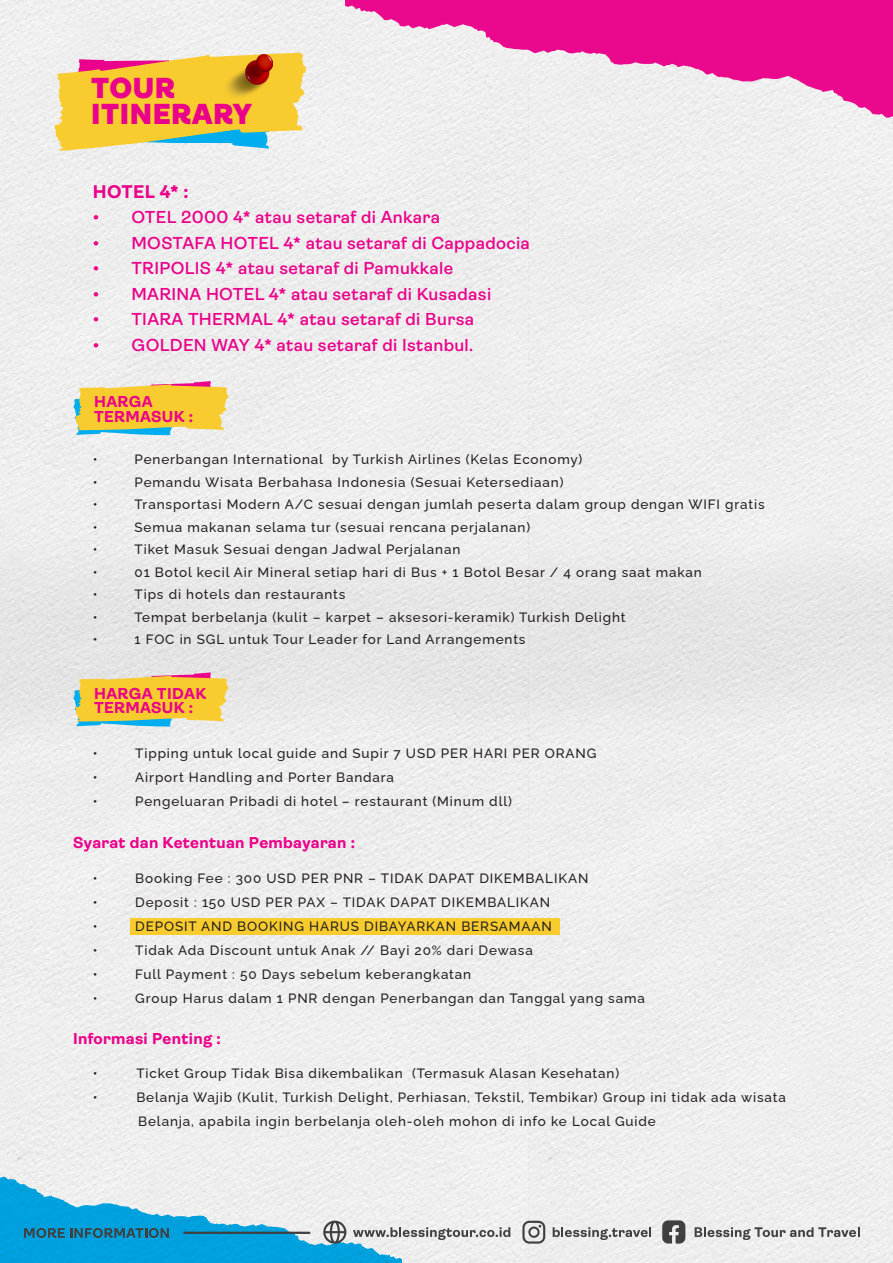
<style>
.page{position:relative;width:893px;height:1263px;background:#fff}
.page>*{position:absolute;margin:0;border:0;box-sizing:border-box;transform-origin:0 0}
.t1{font:900 28.95px/26.2px "Ambit";letter-spacing:.02em;color:#ea008a}
.t2{font:700 18.3px "Ambit";letter-spacing:.02em;color:#ea008a}
.t3{font:600 17.4px "Ambit";letter-spacing:.02em;color:#ea008a}
.t4{font:700 15.75px/14.4px "Ambit";letter-spacing:.02em;color:#ea008a}
.t5{font:100 13.5px/24px "Raleway";letter-spacing:.065em;color:#231f20}
</style>
<div class="page">
<img style="left:0;top:0;width:893px;height:1263px">
<svg style="left:662px;top:1220px;width:23px;height:23px"></svg>
<svg style="left:522px;top:1221px;width:23px;height:22px"></svg>
<svg style="left:553px;top:1227px;width:98px;height:13px"></svg>
<svg style="left:695px;top:1227px;width:165px;height:13px"></svg>
<svg style="left:0;top:1172px;width:510px;height:91px"></svg>
<hr style="left:183px;top:1232px;width:127px;height:2px;background:#404041">
<svg style="left:345px;top:0;width:548px;height:125px"></svg>
<svg style="left:54px;top:53px;width:253px;height:98px;background:#e9ca60"></svg>
<img style="left:221px;top:55px;width:52px;height:48px">
<svg style="left:73px;top:672px;width:156px;height:55px;background:#e4cb61"></svg>
<svg style="left:73px;top:381px;width:156px;height:54px;background:#e5cb60"></svg>
<div style="left:130px;top:918px;width:430px;height:16px;background:#f8cb2e"></div>
<h1 class="t1" style="left:91px;top:75px;width:162px">TOUR<br>ITINERARY</h1>
<h2 class="t2" style="left:93px;top:181px;width:97px">HOTEL 4* :</h2>
<p class="t3" style="left:93px;top:208px;width:349px">• OTEL 2000 4* atau setaraf di Ankara</p>
<p class="t3" style="left:93px;top:233px;width:438px">• MOSTAFA HOTEL 4* atau setaraf di Cappadocia</p>
<p class="t3" style="left:93px;top:259px;width:362px">• TRIPOLIS 4* atau setaraf di Pamukkale</p>
<p class="t3" style="left:93px;top:284px;width:400px">• MARINA HOTEL 4* atau setaraf di Kusadasi</p>
<p class="t3" style="left:93px;top:310px;width:383px">• TIARA THERMAL 4* atau setaraf di Bursa</p>
<p class="t3" style="left:93px;top:335px;width:382px">• GOLDEN WAY 4* atau setaraf di Istanbul.</p>
<p class="t4" style="left:94px;top:395px;width:101px">HARGA<br>TERMASUK :</p>
<p class="t5" style="left:93px;top:446px;width:6px">•</p>
<p class="t5" style="left:135px;top:446px;width:449px">Penerbangan International by Turkish Airlines (Kelas Economy)</p>
<p class="t5" style="left:93px;top:468px;width:6px">•</p>
<p class="t5" style="left:135px;top:468px;width:430px">Pemandu Wisata Berbahasa Indonesia (Sesuai Ketersediaan)</p>
<p class="t5" style="left:93px;top:491px;width:6px">•</p>
<p class="t5" style="left:135px;top:491px;width:632px">Transportasi Modern A/C sesuai dengan jumlah peserta dalam group dengan WIFI gratis</p>
<p class="t5" style="left:93px;top:513px;width:6px">•</p>
<p class="t5" style="left:135px;top:513px;width:397px">Semua makanan selama tur (sesuai rencana perjalanan)</p>
<p class="t5" style="left:93px;top:536px;width:6px">•</p>
<p class="t5" style="left:135px;top:536px;width:327px">Tiket Masuk Sesuai dengan Jadwal Perjalanan</p>
<p class="t5" style="left:93px;top:559px;width:6px">•</p>
<p class="t5" style="left:135px;top:559px;width:569px">01 Botol kecil Air Mineral setiap hari di Bus + 1 Botol Besar / 4 orang saat makan</p>
<p class="t5" style="left:93px;top:581px;width:6px">•</p>
<p class="t5" style="left:135px;top:581px;width:212px">Tips di hotels dan restaurants</p>
<p class="t5" style="left:93px;top:604px;width:6px">•</p>
<p class="t5" style="left:135px;top:604px;width:493px">Tempat berbelanja (kulit – karpet – aksesori-keramik) Turkish Delight</p>
<p class="t5" style="left:93px;top:626px;width:6px">•</p>
<p class="t5" style="left:135px;top:626px;width:392px">1 FOC in SGL untuk Tour Leader for Land Arrangements</p>
<p class="t4" style="left:94px;top:686px;width:114px">HARGA TIDAK<br>TERMASUK :</p>
<p class="t5" style="left:93px;top:739px;width:6px">•</p>
<p class="t5" style="left:135px;top:739px;width:463px">Tipping untuk local guide and Supir 7 USD PER HARI PER ORANG</p>
<p class="t5" style="left:93px;top:763px;width:6px">•</p>
<p class="t5" style="left:135px;top:763px;width:260px">Airport Handling and Porter Bandara</p>
<p class="t5" style="left:93px;top:787px;width:6px">•</p>
<p class="t5" style="left:135px;top:787px;width:378px">Pengeluaran Pribadi di hotel – restaurant (Minum dll)</p>
<p class="t4" style="left:73px;top:835px;width:283px">Syarat dan Ketentuan Pembayaran :</p>
<p class="t5" style="left:93px;top:865px;width:6px">•</p>
<p class="t5" style="left:135px;top:865px;width:455px">Booking Fee : 300 USD PER PNR – TIDAK DAPAT DIKEMBALIKAN</p>
<p class="t5" style="left:93px;top:889px;width:6px">•</p>
<p class="t5" style="left:135px;top:889px;width:417px">Deposit : 150 USD PER PAX – TIDAK DAPAT DIKEMBALIKAN</p>
<p class="t5" style="left:93px;top:913px;width:6px">•</p>
<p class="t5" style="left:135px;top:913px;width:418px">DEPOSIT AND BOOKING HARUS DIBAYARKAN BERSAMAAN</p>
<p class="t5" style="left:93px;top:937px;width:6px">•</p>
<p class="t5" style="left:135px;top:937px;width:399px">Tidak Ada Discount untuk Anak // Bayi 20% dari Dewasa</p>
<p class="t5" style="left:93px;top:961px;width:6px">•</p>
<p class="t5" style="left:135px;top:961px;width:337px">Full Payment : 50 Days sebelum keberangkatan</p>
<p class="t5" style="left:93px;top:985px;width:6px">•</p>
<p class="t5" style="left:135px;top:985px;width:511px">Group Harus dalam 1 PNR dengan Penerbangan dan Tanggal yang sama</p>
<p class="t4" style="left:73px;top:1031px;width:149px">Informasi Penting :</p>
<p class="t5" style="left:93px;top:1059px;width:6px">•</p>
<p class="t5" style="left:136px;top:1059px;width:484px">Ticket Group Tidak Bisa dikembalikan (Termasuk Alasan Kesehatan)</p>
<p class="t5" style="left:93px;top:1083px;width:6px">•</p>
<p class="t5" style="left:136px;top:1083px;width:651px">Belanja Wajib (Kulit, Turkish Delight, Perhiasan, Tekstil, Tembikar) Group ini tidak ada wisata<br>Belanja, apabila ingin berbelanja oleh-oleh mohon di info ke Local Guide</p>
</div>
